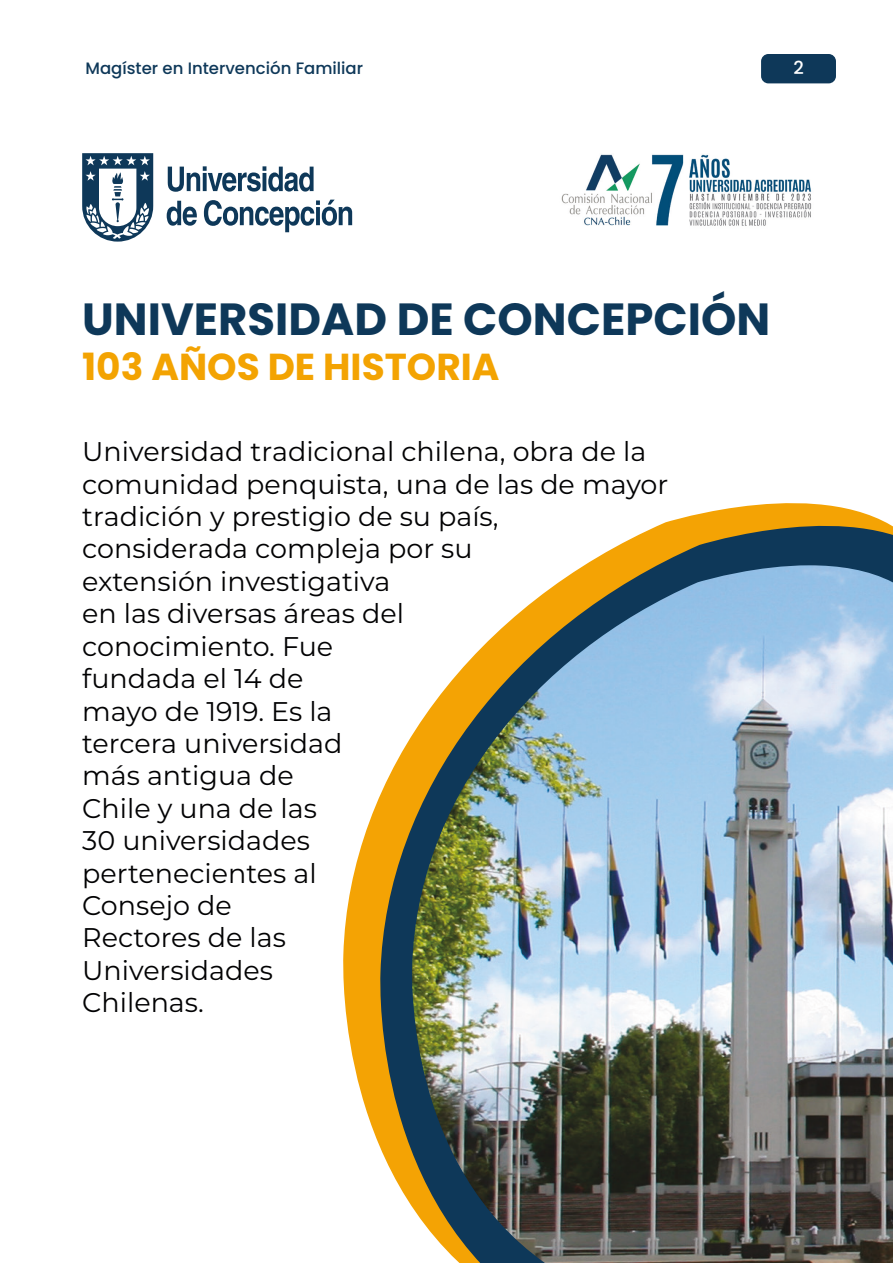
<style>
.page{position:relative;width:893px;height:1263px;background:#fff}
.page>*{position:absolute;margin:0;border:0;box-sizing:border-box;transform-origin:0 0}
.t1{font:700 45px "Poppins";color:#0e3859}
.t2{font:700 37.5px "Poppins";color:#f3a302}
.t3{font:27px/32.4px "Montserrat";color:#020203}
.t4{font:500 18px "Poppins";color:#fff}
.t5{font:500 16.5px "Poppins";color:#0e3859}
</style>
<div class="page">
<img style="left:561px;top:154px;width:251px;height:72px">
<div style="left:761px;top:54px;width:75px;height:29px;background:#0e3859;border-radius:7px"></div>
<svg style="left:168px;top:166px;width:146px;height:26px"></svg>
<svg style="left:167px;top:201px;width:30px;height:25px"></svg>
<svg style="left:204px;top:200px;width:148px;height:32px"></svg>
<svg style="left:82px;top:153px;width:71px;height:89px"></svg>
<svg style="left:343px;top:803px;width:34px;height:337px;fill:#f4a304"></svg>
<svg style="left:377px;top:503px;width:516px;height:699px"></svg>
<img style="left:409px;top:565px;width:484px;height:698px">
<p class="t5" style="left:86px;top:59px;width:279px">Magíster en Intervención Familiar</p>
<p class="t4" style="left:793px;top:58px;width:12px">2</p>
<h1 class="t1" style="left:82px;top:293px;width:690px">UNIVERSIDAD DE CONCEPCIÓN</h1>
<h2 class="t2" style="left:82px;top:345px;width:419px">103 AÑOS DE HISTORIA</h2>
<p class="t3" style="left:82px;top:434px;width:588px">Universidad tradicional chilena, obra de la comunidad penquista, una de las de mayor tradición y prestigio de su país, considerada compleja por su<br>extensión investigativa<br>en las diversas áreas del<br>conocimiento. Fue<br>fundada el 14 de<br>mayo de 1919. Es la<br>tercera universidad<br>más antigua de<br>Chile y una de las<br>30 universidades<br>pertenecientes al<br>Consejo de<br>Rectores de las<br>Universidades<br>Chilenas.</p>
</div>
